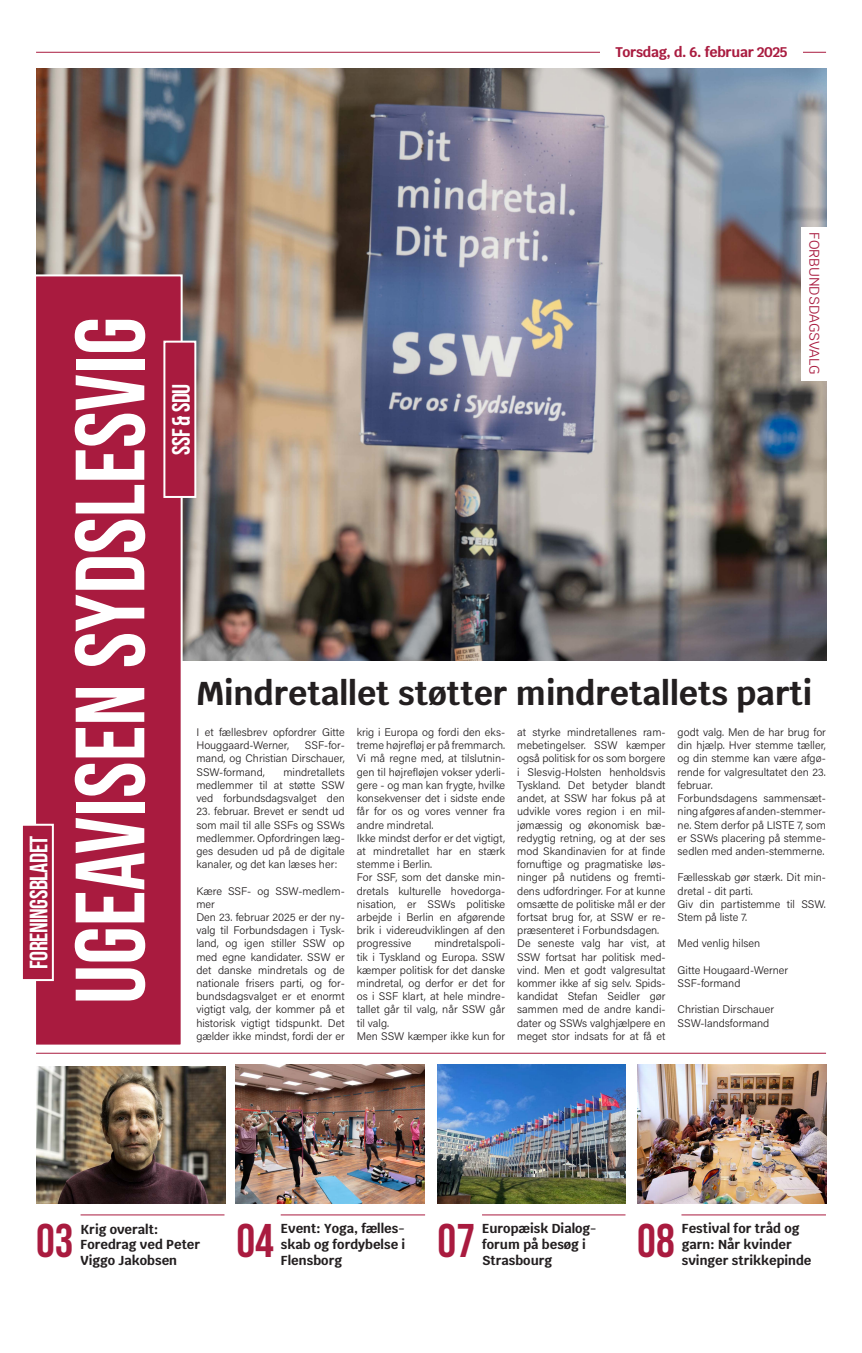
<style>
.page{position:relative;width:862px;height:1353px;background:#fff}
.page>*{position:absolute;margin:0;border:0;box-sizing:border-box;transform-origin:0 0}
.t1{font:98px "Bebas Neue";color:#fff}
.Sidetal{font:47px "Bebas Neue";color:#a91b3f}
.Rubrik_3-spaltet{font:700 33px "Krub";color:#231f20}
.t2{font:25px "Bebas Neue";letter-spacing:-.02em;color:#fff}
.Dato_sidehoved{font:700 14px "Krub";letter-spacing:-.02em;color:#a91b3f}
.Temaord{font:14px "Krub";color:#a91b3f}
.Henvisning{font:700 13px/15.6px "Krub";color:#231f20}
.Brød{font:11px/13.2px "Acumin Variable Concept";color:#231f20;text-align:justify}
</style>
<div class="page">
<hr style="left:36px;top:1052px;width:790px;height:1px;background:#a91b3f">
<hr style="left:36px;top:52px;width:790px;height:1px;background:#a91b3f">
<hr style="left:281px;top:1214px;width:144px;height:1px;background:#a91b3f">
<hr style="left:482px;top:1214px;width:143px;height:1px;background:#a91b3f">
<hr style="left:681px;top:1214px;width:145px;height:1px;background:#a91b3f">
<hr style="left:81px;top:1214px;width:143px;height:1px;background:#a91b3f">
<img style="left:236px;top:1064px;width:188px;height:139px">
<img style="left:637px;top:1064px;width:189px;height:139px">
<img style="left:36px;top:69px;width:790px;height:591px">
<img style="left:437px;top:1064px;width:188px;height:139px">
<img style="left:37px;top:1066px;width:188px;height:137px">
<div style="left:600px;top:41px;width:202px;height:22px;background:#fff"></div>
<div style="left:35px;top:275px;width:147px;height:770px;background:#a91b3f"></div>
<div style="left:34px;top:274px;width:149px;height:772px;border:2px solid #fff"></div>
<div style="left:164px;top:341px;width:31px;height:156px;background:#a91b3f"></div>
<div style="left:163px;top:340px;width:33px;height:158px;border:2px solid #fff"></div>
<div style="left:22px;top:824px;width:31px;height:155px;background:#a91b3f"></div>
<div style="left:21px;top:823px;width:33px;height:157px;border:2px solid #fff"></div>
<div style="left:801px;top:227px;width:25px;height:153px;background:#fff"></div>
<p class="Dato_sidehoved" style="left:615px;top:44px;width:174px">Torsdag, d. 6. februar 2025</p>
<h3 class="t2" style="left:25px;top:968px;width:135px;rotate:-90deg">Foreningsbladet</h3>
<h1 class="t1" style="left:55px;top:1004px;width:688px;rotate:-90deg">Ugeavisen Sydslesvig</h1>
<h3 class="t2" style="left:167px;top:455px;width:73px;rotate:-90deg">SSF &amp; SdU</h3>
<p class="Temaord" style="left:826px;top:232px;width:144px;rotate:90deg">FORBUNDSDAGSVALG</p>
<p class="Rubrik_3-spaltet" style="left:196px;top:673px;width:617px">Mindretallet støtter mindretallets parti</p>
<p class="Brød" style="left:196px;top:725px;width:150px">I et fællesbrev opfordrer Gitte<br>Houggaard-Werner,</p>
<p class="Brød" style="left:196px;top:738px;width:150px;text-indent:108px">SSF-for&shy;mand, og Christian Dirschauer, SSW-formand,</p>
<p class="Brød" style="left:196px;top:764px;width:150px;text-indent:87px">mindretallets medlemmer til at støtte SSW ved forbundsdagsvalget den</p>
<p class="Brød" style="left:196px;top:804px;width:150px">23. februar. Brevet er sendt ud som mail til alle SSFs og SSWs medlemmer. Opfordringen læg&shy;ges desuden ud på de digitale kanaler, og det kan læses her:</p>
<p class="Brød" style="left:196px;top:883px;width:150px">Kære SSF- og SSW-medlem&shy;mer</p>
<p class="Brød" style="left:196px;top:910px;width:150px">Den 23. februar 2025 er der ny&shy;valg til Forbundsdagen i Tysk&shy;land, og igen stiller SSW op med egne kandidater. SSW er det danske mindretals og de nationale frisers parti, og for&shy;bundsdagsvalget er et enormt vigtigt valg, der kommer på et historisk vigtigt tidspunkt. Det gælder ikke mindst, fordi der er</p>
<p class="Brød" style="left:357px;top:725px;width:150px">krig i Europa og fordi den eks&shy;treme højrefløj er på fremmarch.</p>
<p class="Brød" style="left:357px;top:751px;width:150px">Vi må regne med, at tilslutnin&shy;gen til højrefløjen vokser yderli&shy;gere - og man kan frygte, hvilke konsekvenser det i sidste ende får for os og vores venner fra andre mindretal.</p>
<p class="Brød" style="left:357px;top:830px;width:150px">Ikke mindst derfor er det vigtigt, at mindretallet har en stærk stemme i Berlin.</p>
<p class="Brød" style="left:357px;top:870px;width:150px">For SSF, som det danske min&shy;dretals kulturelle hovedorga&shy;nisation, er SSWs politiske arbejde i Berlin en afgørende brik i videreudviklingen af den progressive</p>
<p class="Brød" style="left:357px;top:936px;width:150px;text-indent:78px">mindretalspoli&shy;tik i Tyskland og Europa. SSW kæmper politisk for det danske mindretal, og derfor er det for os i SSF klart, at hele mindre&shy;tallet går til valg, når SSW går til valg.</p>
<p class="Brød" style="left:357px;top:1028px;width:150px">Men SSW kæmper ikke kun for</p>
<p class="Brød" style="left:517px;top:725px;width:150px">at styrke mindretallenes ram&shy;mebetingelser. SSW kæmper også politisk for os som borgere i Slesvig-Holsten henholdsvis Tyskland. Det betyder blandt andet, at SSW har fokus på at udvikle vores region i en mil&shy;jømæssig og økonomisk bæ&shy;redygtig retning, og at der ses mod Skandinavien for at finde fornuftige og pragmatiske løs&shy;ninger på nutidens og fremti&shy;dens udfordringer. For at kunne omsætte de politiske mål er der fortsat brug for, at SSW er re&shy;præsenteret i Forbundsdagen.</p>
<p class="Brød" style="left:517px;top:936px;width:150px">De seneste valg har vist, at SSW fortsat har politisk med&shy;vind. Men et godt valgresultat kommer ikke af sig selv. Spids&shy;kandidat Stefan Seidler gør sammen med de andre kandi&shy;dater og SSWs valghjælpere en meget stor indsats for at få et</p>
<p class="Brød" style="left:677px;top:725px;width:150px">godt valg. Men de har brug for din hjælp. Hver stemme tæller, og din stemme kan være afgø&shy;rende for valgresultatet den 23. februar.</p>
<p class="Brød" style="left:677px;top:791px;width:150px">Forbundsdagens sammensæt&shy;ning afgøres af anden-stemmer&shy;ne. Stem derfor på LISTE 7, som er SSWs placering på stemme&shy;sedlen med anden-stemmerne.</p>
<p class="Brød" style="left:677px;top:870px;width:150px">Fællesskab gør stærk. Dit min&shy;dretal - dit parti.</p>
<p class="Brød" style="left:677px;top:896px;width:150px">Giv din partistemme til SSW.<br>Stem på liste 7.</p>
<p class="Brød" style="left:677px;top:936px;width:84px">Med venlig hilsen</p>
<p class="Brød" style="left:677px;top:962px;width:112px">Gitte Hougaard-Werner</p>
<p class="Brød" style="left:677px;top:976px;width:64px">SSF-formand</p>
<p class="Brød" style="left:677px;top:1002px;width:98px">Christian Dirschauer</p>
<p class="Brød" style="left:677px;top:1015px;width:93px">SSW-landsformand</p>
<p class="Sidetal" style="left:36px;top:1213px;width:39px">03</p>
<p class="Henvisning" style="left:81px;top:1221px;width:79px">Krig overalt:</p>
<p class="Henvisning" style="left:81px;top:1236px;width:121px">Foredrag ved Peter</p>
<p class="Henvisning" style="left:81px;top:1252px;width:98px">Viggo Jakobsen</p>
<p class="Henvisning" style="left:281px;top:1220px;width:126px">Event: Yoga, fælles&shy;skab og fordybelse i</p>
<p class="Sidetal" style="left:236px;top:1213px;width:39px">04</p>
<p class="Henvisning" style="left:281px;top:1251px;width:63px">Flensborg</p>
<p class="Sidetal" style="left:437px;top:1213px;width:39px">07</p>
<p class="Henvisning" style="left:482px;top:1220px;width:116px">Europæisk Dialog-</p>
<p class="Henvisning" style="left:482px;top:1236px;width:105px">forum på besøg i</p>
<p class="Henvisning" style="left:482px;top:1251px;width:72px">Strasbourg</p>
<p class="Sidetal" style="left:637px;top:1213px;width:39px">08</p>
<p class="Henvisning" style="left:682px;top:1220px;width:119px">Festival for tråd og garn: Når kvinder</p>
<p class="Henvisning" style="left:682px;top:1251px;width:131px">svinger strikkepinde</p>
</div>
